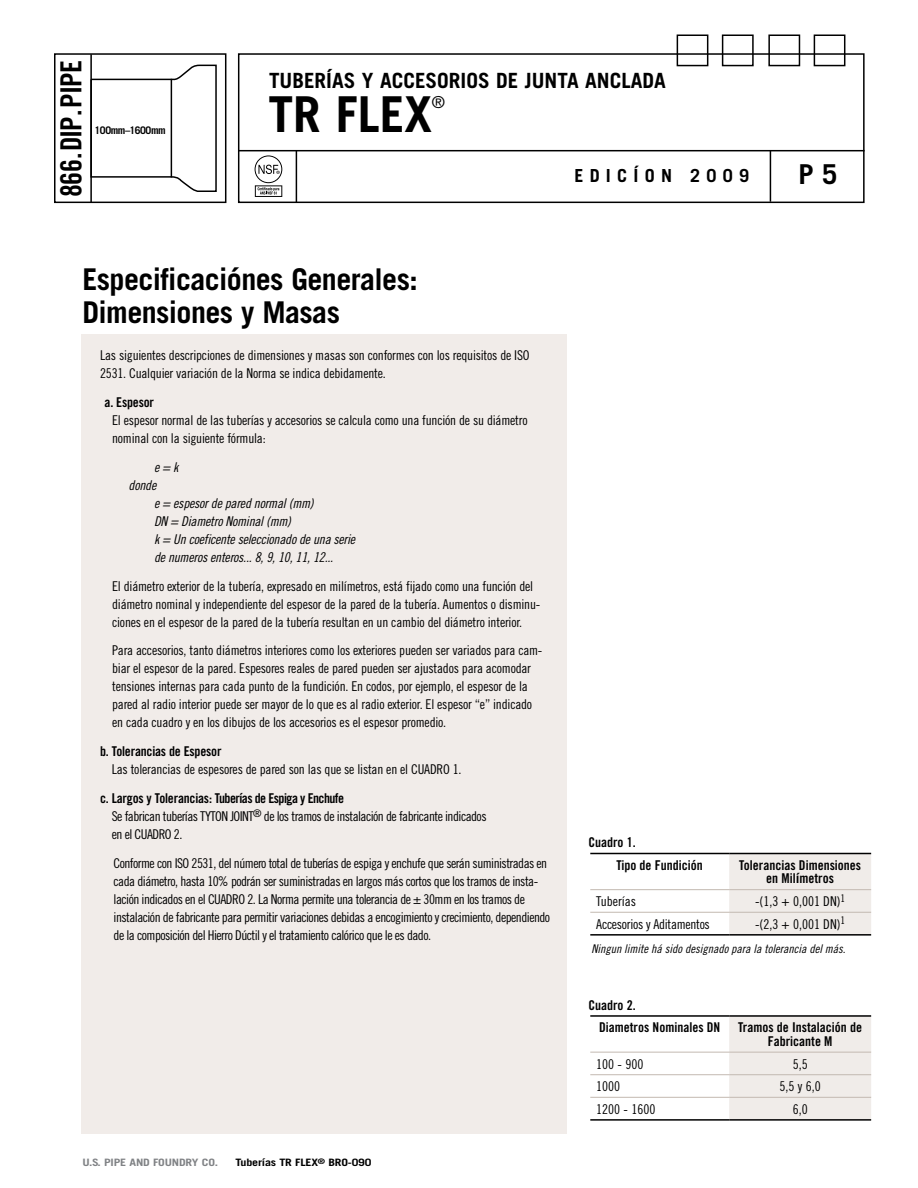
<style>
.page{position:relative;width:918px;height:1188px;background:#fff}
.page>*{position:absolute;margin:0;border:0;box-sizing:border-box;transform-origin:0 0}
.t1{font:700 49.5px "Trade Gothic";color:#000}
.t2{font:700 30px/33px "Trade Gothic";letter-spacing:-.02em;color:#000}
.t3{font:29.1px "Trade Gothic Bold Cond Twenty";letter-spacing:-.03em;color:#000}
.t4{font:700 27.45px "Trade Gothic";color:#000}
.t5{font:700 21px "Trade Gothic";color:#000}
.t6{font:700 18px "Trade Gothic";color:#000}
.t7{font:16.5px "Trade Gothic";color:#000}
.t8{font:13.5px/18px "Trade Gothic Cond Eighteen";letter-spacing:-.015em;color:#000}
.t9{font:13.5px/18px "Trade Gothic Cond Eighteen";letter-spacing:-.04em;color:#000}
.t10{font:13.5px/22.5px "Trade Gothic Bold Cond Twenty";color:#000}
.t11{font:13.5px/18px "Trade Gothic Cond Eighteen Obl";letter-spacing:-.015em;color:#000}
.t12{font:13.5px "Trade Gothic Bold Cond Twenty";letter-spacing:-.04em;color:#000}
.t13{font:12px "Trade Gothic Cond Eighteen Obl";color:#000}
.t14{font:700 10.5px "Trade Gothic";letter-spacing:-.04em;color:#000}
.t15{font:700 10.2px "Trade Gothic";letter-spacing:-.015em;color:#000;scale:1.18 1}
.t16{font:700 10.2px "Trade Gothic";letter-spacing:-.015em;color:#808285;scale:1.18 1}
.s1{font-family:"Trade Gothic";font-weight:700}
</style>
<div class="page">
<div style="left:54px;top:53px;width:172px;height:150px;border:2px solid #000"></div>
<div style="left:238px;top:53px;width:627px;height:150px;border:2px solid #000"></div>
<hr style="left:239px;top:150px;width:626px;height:1px;background:#000">
<hr style="left:296px;top:151px;width:1px;height:51px;background:#000">
<div style="left:814px;top:34px;width:31px;height:32px;border:2px solid #000"></div>
<div style="left:768px;top:34px;width:32px;height:32px;border:2px solid #000"></div>
<div style="left:722px;top:34px;width:32px;height:32px;border:2px solid #000"></div>
<div style="left:677px;top:34px;width:31px;height:32px;border:2px solid #000"></div>
<hr style="left:770px;top:150px;width:1px;height:52px;background:#000">
<hr style="left:90px;top:54px;width:2px;height:148px;background:#000">
<svg style="left:90px;top:64px;width:127px;height:129px"></svg>
<hr style="left:171px;top:79px;width:1px;height:98px;background:#000">
<div style="left:81px;top:335px;width:486px;height:799px;background:#f1ece9"></div>
<svg style="left:255px;top:155px;width:27px;height:42px"></svg>
<div style="left:729px;top:854px;width:142px;height:80px;background:#f0ece9"></div>
<hr style="left:590px;top:853px;width:139px;height:1px;background:#000">
<hr style="left:590px;top:934px;width:139px;height:2px;background:#000">
<hr style="left:729px;top:934px;width:142px;height:2px;background:#000">
<hr style="left:729px;top:853px;width:142px;height:1px;background:#000">
<hr style="left:590px;top:889px;width:139px;height:1px;background:#c3b9b1">
<hr style="left:729px;top:889px;width:142px;height:1px;background:#c3b9b1">
<hr style="left:590px;top:912px;width:139px;height:1px;background:#c3b9b1">
<hr style="left:729px;top:912px;width:142px;height:1px;background:#c3b9b1">
<div style="left:729px;top:1017px;width:142px;height:102px;background:#f0ece9"></div>
<hr style="left:590px;top:1074px;width:139px;height:1px;background:#c3b9b1">
<hr style="left:729px;top:1074px;width:142px;height:1px;background:#c3b9b1">
<hr style="left:590px;top:1097px;width:139px;height:1px;background:#c3b9b1">
<hr style="left:729px;top:1097px;width:142px;height:1px;background:#c3b9b1">
<hr style="left:590px;top:1052px;width:139px;height:1px;background:#c3b9b1">
<hr style="left:590px;top:1015px;width:139px;height:2px;background:#000">
<hr style="left:590px;top:1119px;width:139px;height:2px;background:#000">
<hr style="left:729px;top:1119px;width:142px;height:2px;background:#000">
<hr style="left:729px;top:1052px;width:142px;height:1px;background:#c3b9b1">
<hr style="left:729px;top:1015px;width:142px;height:2px;background:#000">
<h3 class="t3" style="left:54px;top:197px;width:138px;rotate:-90deg">866.DIP.PIPE</h3>
<p class="t14" style="left:95px;top:124px;width:73px">100mm–1600mm</p>
<h3 class="t5" style="left:269px;top:67px;width:23px">Tuber</h3>
<h3 class="t5" style="left:326px;top:67px;width:78px">ías y Accesorios</h3>
<h3 class="t5" style="left:496px;top:67px;width:48px">de Junta</h3>
<h3 class="t5" style="left:585px;top:67px;width:24px">Anclada</h3>
<h1 class="t1" style="left:268px;top:84px;width:165px">TR FLEX</h1>
<p class="t7" style="left:432px;top:92px;width:15px">®</p>
<h3 class="t6" style="left:574px;top:165px;width:14px">edic</h3>
<h3 class="t6" style="left:634px;top:165px;width:25px">Í on</h3>
<h3 class="t6" style="left:690px;top:165px;width:60px">2009</h3>
<h3 class="t4" style="left:799px;top:158px;width:40px">P 5</h3>
<h2 class="t2" style="left:82px;top:263px;width:337px">Especificaciónes Generales:<br>Dimensiones y Masas</h2>
<p class="t8" style="left:100px;top:346px;width:431px">Las siguientes descripciones de dimensiones y masas son conformes con los requisitos de ISO<br>2531. Cualquier variación de la Norma se indica debidamente.</p>
<p class="t10" style="left:105px;top:391px;width:51px">a. Espesor</p>
<p class="t8" style="left:112px;top:411px;width:417px">El espesor normal de las tuberías y accesorios se calcula como una función de su diámetro nominal con la siguiente fórmula:</p>
<p class="t11" style="left:129px;top:458px;width:51px;text-indent:26px">e = k donde</p>
<p class="t11" style="left:154px;top:494px;width:203px">e = espesor de pared normal (mm)<br>DN = Diametro Nominal (mm)<br>k = Un coeficente seleccionado de una serie de numeros enteros... 8, 9, 10, 11, 12...</p>
<p class="t8" style="left:112px;top:577px;width:430px">El diámetro exterior de la tubería, expresado en milímetros, está fijado como una función del diámetro nominal y independiente del espesor de la pared de la tubería. Aumentos o disminu&shy;ciones en el espesor de la pared de la tubería resultan en un cambio del diámetro interior.</p>
<p class="t8" style="left:112px;top:641px;width:432px">Para accesorios, tanto diámetros interiores como los exteriores pueden ser variados para cam&shy;biar el espesor de la pared. Espesores reales de pared pueden ser ajustados para acomodar tensiones internas para cada punto de la fundición. En codos, por ejemplo, el espesor de la pared al radio interior puede ser mayor de lo que es al radio exterior. El espesor “e” indicado en cada cuadro y en los dibujos de los accesorios es el espesor promedio.</p>
<p class="t10" style="left:100px;top:740px;width:123px">b. Tolerancias de Espesor</p>
<p class="t8" style="left:112px;top:760px;width:351px">Las tolerancias de espesores de pared son las que se listan en el CUADRO 1.</p>
<p class="t12" style="left:100px;top:790px;width:246px">c. Largos y Tolerancias: Tuberías de Espiga y Enchufe</p>
<p class="t9" style="left:112px;top:807px;width:376px">Se fabrican tuberías TYTON JOINT<sup>®</sup> de los tramos de instalación de fabricante indicados en el CUADRO 2.</p>
<p class="t9" style="left:114px;top:854px;width:438px">Conforme con ISO 2531, del número total de tuberías de espiga y enchufe que serán suministradas en cada diámetro, hasta 10% podrán ser suministradas en largos más cortos que los tramos de insta&shy;lación indicados en el CUADRO 2. La Norma permite una tolerancia de ± 30mm en los tramos de instalación de fabricante para permitir variaciones debidas a encogimiento y crecimiento, dependiendo de la composición del Hierro Dúctil y el tratamiento calórico que le es dado.</p>
<p class="t16" style="left:82px;top:1156px;width:116px">U.S. PIPE AND FOUNDRY CO.</p>
<p class="t15" style="left:235px;top:1156px;width:117px">Tuberías TR FLEX<sup>®</sup> BRO-090</p>
<p class="t10" style="left:617px;top:831px;width:88px;text-indent:-28px">Cuadro 1.<br>Tipo de Fundición</p>
<p class="t10" style="left:739px;top:858px;width:123px;line-height:13.5px;text-align:center">Tolerancias Dimensiones en Mil<span class="s1">í</span>metros</p>
<p class="t8" style="left:596px;top:892px;width:41px">Tuberías</p>
<p class="t8" style="left:755px;top:892px;width:92px">-(1,3 + 0,001 DN)<sup>1</sup></p>
<p class="t8" style="left:596px;top:915px;width:115px">Accesorios y Aditamentos</p>
<p class="t8" style="left:755px;top:915px;width:92px">-(2,3 + 0,001 DN)<sup>1</sup></p>
<p class="t13" style="left:591px;top:941px;width:256px">Ningun limite há sido designado para la tolerancia del más.</p>
<p class="t10" style="left:599px;top:994px;width:123px;text-indent:-11px">Cuadro 2.<br>Diametros Nominales DN</p>
<p class="t10" style="left:738px;top:1021px;width:126px;line-height:13.5px;text-align:center">Tramos de Instalación de<br>Fabricante M</p>
<p class="t8" style="left:596px;top:1055px;width:49px">100 - 900</p>
<p class="t8" style="left:793px;top:1055px;width:16px">5,5</p>
<p class="t8" style="left:596px;top:1077px;width:25px">1000</p>
<p class="t8" style="left:780px;top:1077px;width:43px">5,5 y 6,0</p>
<p class="t8" style="left:596px;top:1100px;width:61px">1200 - 1600</p>
<p class="t8" style="left:793px;top:1100px;width:16px">6,0</p>
</div>
